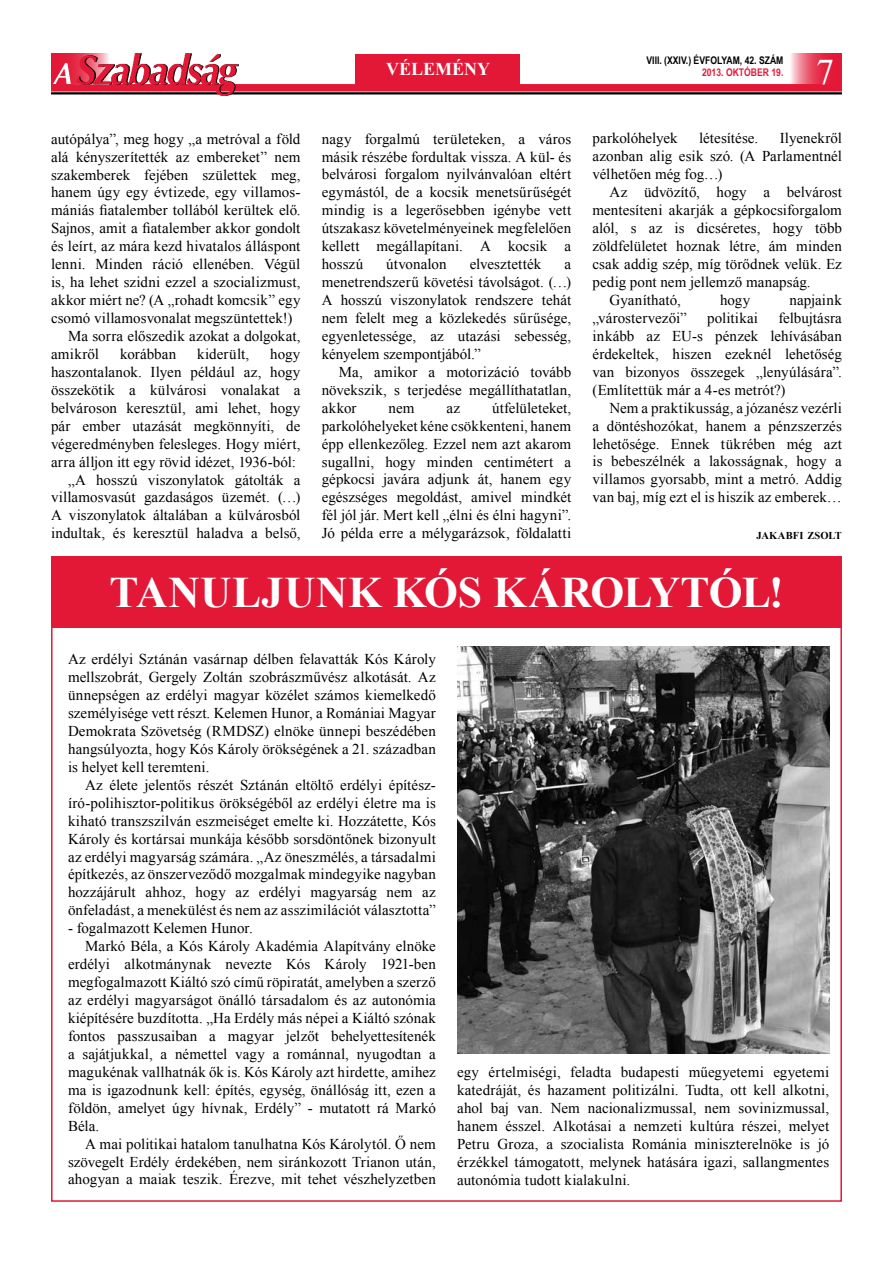
<style>
.page{position:relative;width:893px;height:1263px;background:#fff}
.page>*{position:absolute;margin:0;border:0;box-sizing:border-box;transform-origin:0 0}
.t1{font:700 43.5px "Times New Roman";letter-spacing:.01em;color:#fff}
.t2{font:36px "Times New Roman";color:#fff}
.t3{font:700 18px "Times New Roman";color:#fff}
.t4{font:15px/18px "Times New Roman";letter-spacing:.005em;color:#000;text-align:justify}
.t5{font:700 10.5px "Arial Narrow";color:#000}
.t6{font:700 10.5px "Arial Narrow";color:#e31836}
.t7{font:700 10.5px "Times New Roman";letter-spacing:.01em;color:#000}
</style>
<div class="page">
<svg style="left:791px;top:54px;width:51px;height:30px;background:#e95067"></svg>
<hr style="left:51px;top:92px;width:791px;height:2px;background:#000">
<div style="left:51px;top:84px;width:791px;height:8px;background:#e31836"></div>
<div style="left:51px;top:54px;width:58px;height:30px;background:#e31836"></div>
<img style="left:53px;top:54px;width:184px;height:41px">
<img style="left:53px;top:64px;width:18px;height:19px">
<div style="left:355px;top:54px;width:165px;height:31px;background:#e31836"></div>
<div style="left:51px;top:556px;width:791px;height:72px;background:#e31836"></div>
<img style="left:457px;top:646px;width:372px;height:407px">
<p class="t4" style="left:51px;top:129px;width:251px">autópálya”, meg hogy „a metróval a föld</p>
<p class="t4" style="left:51px;top:147px;width:251px">alá kényszerítették az embereket” nem</p>
<p class="t4" style="left:51px;top:165px;width:251px">szakemberek fejében születtek meg,</p>
<p class="t4" style="left:51px;top:183px;width:251px">hanem úgy egy évtizede, egy villamos-</p>
<p class="t4" style="left:51px;top:201px;width:251px">mániás fiatalember tollából kerültek elő.</p>
<p class="t4" style="left:51px;top:219px;width:251px">Sajnos, amit a fiatalember akkor gondolt</p>
<p class="t4" style="left:51px;top:237px;width:251px">és leírt, az mára kezd hivatalos álláspont</p>
<p class="t4" style="left:51px;top:255px;width:251px">lenni. Minden ráció ellenében. Végül</p>
<p class="t4" style="left:51px;top:273px;width:251px">is, ha lehet szidni ezzel a szocializmust,</p>
<p class="t4" style="left:51px;top:291px;width:251px">akkor miért ne? (A „rohadt komcsik” egy</p>
<p class="t4" style="left:51px;top:309px;width:243px">csomó villamosvonalat megszüntettek!)</p>
<p class="t4" style="left:68px;top:327px;width:234px">Ma sorra előszedik azokat a dolgokat,</p>
<p class="t4" style="left:51px;top:345px;width:50px">amikről</p>
<p class="t4" style="left:120px;top:345px;width:58px">korábban</p>
<p class="t4" style="left:197px;top:345px;width:53px">kiderült,</p>
<p class="t4" style="left:51px;top:345px;width:251px;text-align:right">hogy<br>haszontalanok. Ilyen például az, hogy összekötik a külvárosi vonalakat a belvároson keresztül, ami lehet, hogy pár ember utazását megkönnyíti, de végeredményben felesleges. Hogy miért, arra álljon itt egy rövid idézet, 1936-ból: „A hosszú viszonylatok gátolták a villamosvasút gazdaságos üzemét. (…)<br>A viszonylatok általában a külvárosból indultak, és keresztül haladva a belső,</p>
<p class="t5" style="left:647px;top:52px;width:138px">VIII. (XXIV.) ÉVFOLYAM, 42. SZÁM</p>
<p class="t3" style="left:386px;top:57px;width:106px">VÉLEMÉNY</p>
<p class="t6" style="left:702px;top:65px;width:83px">2013. OKTÓBER 19.</p>
<h2 class="t2" style="left:816px;top:48px;width:19px">7</h2>
<p class="t4" style="left:322px;top:129px;width:251px">nagy forgalmú területeken, a város másik részébe fordultak vissza. A kül- és belvárosi forgalom nyilvánvalóan eltért egymástól, de a kocsik menetsűrűségét mindig is a legerősebben igénybe vett útszakasz követelményeinek megfelelően kellett megállapítani. A kocsik a hosszú</p>
<p class="t4" style="left:386px;top:255px;width:62px">útvonalon</p>
<p class="t4" style="left:470px;top:255px;width:73px">elvesztették</p>
<p class="t4" style="left:322px;top:255px;width:251px;text-indent:243px">a menetrendszerű követési távolságot. (…)<br>A hosszú viszonylatok rendszere tehát nem felelt meg a közlekedés sűrűsége, egyenletessége, az utazási sebesség, kényelem szempontjából.”</p>
<p class="t4" style="left:322px;top:363px;width:251px;text-indent:17px">Ma, amikor a motorizáció tovább növekszik, s terjedése megállíthatatlan, akkor</p>
<p class="t4" style="left:322px;top:398px;width:251px;text-indent:170px">útfelületeket, parkolóhelyeket kéne csökkenteni, hanem épp ellenkezőleg. Ezzel nem azt akarom sugallni, hogy minden centimétert a gépkocsi javára adjunk át, hanem egy egészséges megoldást, amivel mindkét fél jól jár. Mert kell „élni és élni hagyni”.<br>Jó példa erre a mélygarázsok, földalatti</p>
<p class="t4" style="left:389px;top:398px;width:27px">nem</p>
<p class="t4" style="left:447px;top:398px;width:15px">az</p>
<p class="t4" style="left:592px;top:129px;width:87px">parkolóhelyek</p>
<p class="t4" style="left:699px;top:129px;width:61px">létesítése.</p>
<p class="t4" style="left:592px;top:129px;width:251px;text-indent:187px">Ilyenekről azonban alig esik szó. (A Parlamentnél vélhetően még fog…)</p>
<p class="t4" style="left:609px;top:183px;width:234px">Az üdvözítő, hogy a belvárost</p>
<p class="t4" style="left:592px;top:201px;width:251px">mentesíteni akarják a gépkocsiforgalom</p>
<p class="t4" style="left:592px;top:219px;width:251px">alól, s az is dicséretes, hogy több</p>
<p class="t4" style="left:592px;top:237px;width:251px">zöldfelületet hoznak létre, ám minden</p>
<p class="t4" style="left:592px;top:255px;width:251px">csak addig szép, míg törődnek velük. Ez</p>
<p class="t4" style="left:592px;top:273px;width:220px">pedig pont nem jellemző manapság.</p>
<p class="t4" style="left:609px;top:291px;width:73px">Gyanítható,</p>
<p class="t4" style="left:720px;top:291px;width:32px">hogy</p>
<p class="t4" style="left:789px;top:291px;width:54px">napjaink</p>
<p class="t4" style="left:592px;top:309px;width:96px">„várostervezői”</p>
<p class="t4" style="left:707px;top:309px;width:52px">politikai</p>
<p class="t4" style="left:592px;top:309px;width:251px;text-indent:186px">felbujtásra inkább az EU-s pénzek lehívásában érdekeltek, hiszen ezeknél lehetőség van bizonyos összegek „lenyúlására”. (Említettük már a 4-es metrót?)</p>
<p class="t4" style="left:592px;top:398px;width:251px;text-indent:17px">Nem a praktikusság, a józanész vezérli a döntéshozókat, hanem a pénzszerzés lehetősége. Ennek tükrében még azt is bebeszélnék a lakosságnak, hogy a villamos gyorsabb, mint a metró. Addig van baj, míg ezt el is hiszik az emberek…</p>
<p class="t7" style="left:756px;top:528px;width:87px">JAKABFI ZSOLT</p>
<h1 class="t1" style="left:109px;top:562px;width:676px">TANULJUNK KÓS KÁROLYTÓL!</h1>
<p class="t4" style="left:68px;top:650px;width:369px">Az erdélyi Sztánán vasárnap délben felavatták Kós Károly mellszobrát, Gergely Zoltán szobrászművész alkotását. Az ünnepségen az erdélyi magyar közélet számos kiemelkedő személyisége vett részt. Kelemen Hunor, a Romániai Magyar Demokrata Szövetség (RMDSZ) elnöke ünnepi beszédében hangsúlyozta, hogy Kós Károly örökségének a 21. században is helyet kell teremteni.</p>
<p class="t4" style="left:68px;top:775px;width:369px;text-indent:17px">Az élete jelentős részét Sztánán eltöltő erdélyi építész&shy;író-polihisztor-politikus örökségéből az erdélyi életre ma is kiható transzszilván eszmeiséget emelte ki. Hozzátette, Kós Károly és kortársai munkája később sorsdöntőnek bizonyult az erdélyi magyarság számára. „Az öneszmélés, a társadalmi építkezés, az önszerveződő mozgalmak mindegyike nagyban hozzájárult ahhoz, hogy az erdélyi magyarság nem az önfeladást, a menekülést és nem az asszimilációt választotta”</p>
<p class="t4" style="left:68px;top:919px;width:186px">- fogalmazott Kelemen Hunor.</p>
<p class="t4" style="left:85px;top:937px;width:352px">Markó Béla, a Kós Károly Akadémia Alapítvány elnöke</p>
<p class="t4" style="left:68px;top:955px;width:369px">erdélyi alkotmánynak nevezte Kós Károly 1921-ben</p>
<p class="t4" style="left:68px;top:973px;width:369px">megfogalmazott Kiáltó szó című röpiratát, amelyben a szerző</p>
<p class="t4" style="left:68px;top:991px;width:369px">az erdélyi magyarságot önálló társadalom és az autonómia</p>
<p class="t4" style="left:68px;top:1009px;width:369px">kiépítésére buzdította. „Ha Erdély más népei a Kiáltó szónak</p>
<p class="t4" style="left:68px;top:1027px;width:369px">fontos passzusaiban a magyar jelzőt behelyettesítenék</p>
<p class="t4" style="left:68px;top:1045px;width:369px">a sajátjukkal, a némettel vagy a románnal, nyugodtan a</p>
<p class="t4" style="left:68px;top:1062px;width:369px">magukénak vallhatnák ők is. Kós Károly azt hirdette, amihez</p>
<p class="t4" style="left:68px;top:1080px;width:369px">ma is igazodnunk kell: építés, egység, önállóság itt, ezen a</p>
<p class="t4" style="left:68px;top:1098px;width:369px">földön, amelyet úgy hívnak, Erdély” - mutatott rá Markó</p>
<p class="t4" style="left:68px;top:1116px;width:33px">Béla.</p>
<p class="t4" style="left:85px;top:1134px;width:352px">A mai politikai hatalom tanulhatna Kós Károlytól. Ő nem</p>
<p class="t4" style="left:68px;top:1152px;width:369px">szövegelt Erdély érdekében, nem siránkozott Trianon után,</p>
<p class="t4" style="left:68px;top:1170px;width:369px">ahogyan a maiak teszik. Érezve, mit tehet vészhelyzetben</p>
<p class="t4" style="left:457px;top:1063px;width:374px">egy értelmiségi, feladta budapesti műegyetemi egyetemi katedráját, és hazament politizálni. Tudta, ott kell alkotni, ahol baj van. Nem nacionalizmussal, nem sovinizmussal, hanem ésszel. Alkotásai a nemzeti kultúra részei, melyet Petru Groza, a szocialista Románia miniszterelnöke is jó érzékkel támogatott, melynek hatására igazi, sallangmentes autonómia tudott kialakulni.</p>
</div>
